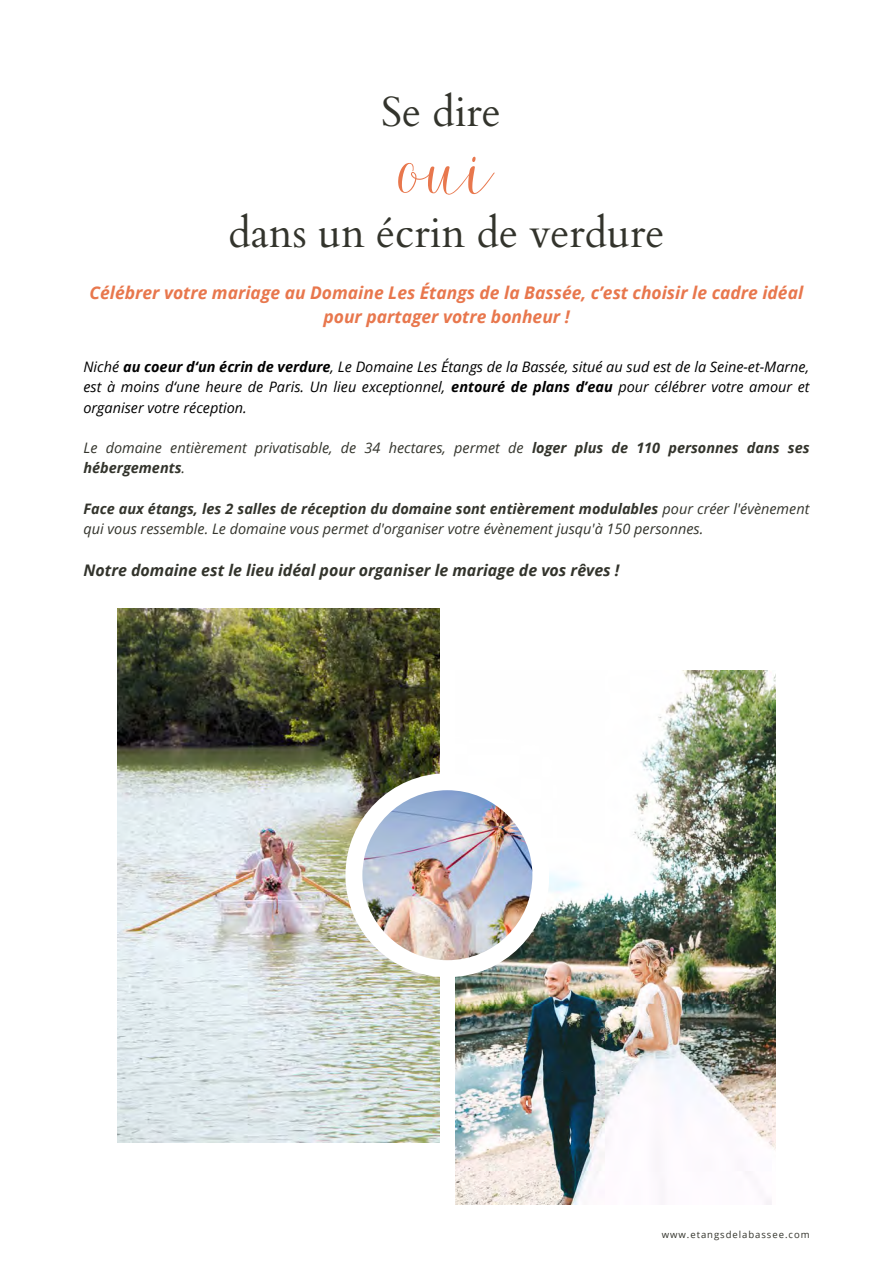
<style>
.page{position:relative;width:893px;height:1264px;background:#fff}
.page>*{position:absolute;margin:0;border:0;box-sizing:border-box;transform-origin:0 0}
.t1{font:64.8px "Malibu";color:#e8774d}
.t2{font:42px "Cardo";color:#33342c}
.t3{font:italic 700 17.4px/24.3px "Open Sans";color:#e8774d;text-align:center}
.t4{font:italic 700 15.9px "Open Sans";color:#33342c}
.t5{font:italic 14.4px/20.2px "Open Sans";color:#33342c}
.t6{font:italic 14.4px/20.2px "Open Sans";color:#000;text-align:justify}
.t7{font:9.45px "Open Sans";letter-spacing:.1em;color:#33342c}
.s1{font-weight:700}
</style>
<div class="page">
<img style="left:117px;top:608px;width:322px;height:534px">
<img style="left:455px;top:670px;width:320px;height:534px">
<div style="left:345px;top:773px;width:204px;height:204px;background:#fff;border-radius:50%"></div>
<img style="left:362px;top:790px;width:170px;height:170px;border-radius:50%">
<p class="t2" style="left:381px;top:84px;width:121px">Se dire</p>
<p class="t1" style="left:400px;top:128px;width:95px">oui</p>
<p class="t2" style="left:228px;top:205px;width:437px">dans un écrin de verdure</p>
<p class="t3" style="left:89px;top:280px;width:715px">Célébrer votre mariage au Domaine Les Étangs de la Bassée, c’est choisir le cadre idéal pour partager votre bonheur !</p>
<p class="t6" style="left:83px;top:356px;width:727px">Niché <span class="s1">au coeur d‘un écrin de verdure</span>, Le Domaine Les Étangs de la Bassée, situé au sud est de la Seine-et-Marne, est à moins d‘une heure de Paris. Un lieu exceptionnel, <span class="s1">entouré de plans d’eau</span> pour célébrer votre amour et organiser votre réception.</p>
<p class="t5" style="left:83px;top:437px;width:727px">Le domaine entièrement privatisable, de 34 hectares, permet de <span class="s1">loger plus de 110 personnes dans ses hébergements</span>.</p>
<p class="t5" style="left:83px;top:498px;width:727px"><span class="s1">Face aux étangs, les 2 salles de réception du domaine sont entièrement modulables</span> pour créer l'évènement qui vous ressemble. Le domaine vous permet d'organiser votre évènement jusqu'à 150 personnes.</p>
<p class="t4" style="left:83px;top:559px;width:537px">Notre domaine est le lieu idéal pour organiser le mariage de vos rêves !</p>
<p class="t7" style="left:662px;top:1227px;width:149px">www.etangsdelabassee.com</p>
</div>
